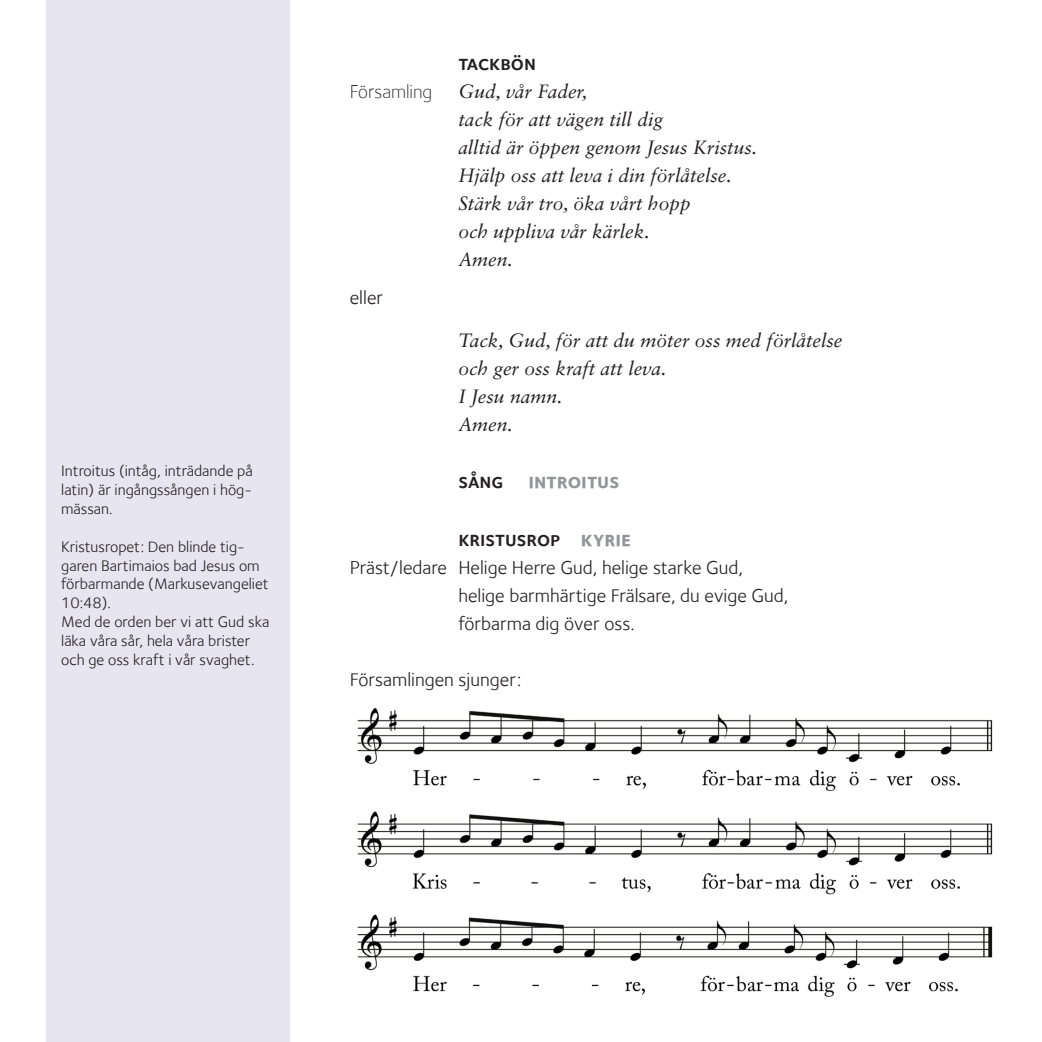
<style>
.page{position:relative;width:1042px;height:1042px;background:#fff}
.page>*{position:absolute;margin:0;border:0;box-sizing:border-box;transform-origin:0 0}
.Händelser{font:21px "Foundry Sterling Demi Expert";color:#231f20}
.Händelser-2{font:21px "Foundry Sterling Bold Expert";color:#939598}
.Kursiv_bön{font:italic 19.25px "Sabon LT Std";color:#231f20}
.Foundry_bön{font:19.25px "Foundry Sterling";color:#231f20}
.Kursiv_bön-2{font:300 19.25px "Foundry Sterling";color:#231f20}
.eller{font:19.25px "Foundry Sterling";color:#231f20}
.Styckeformat_1{font:15.75px/18.9px "Foundry Sterling";color:#231f20}
.s1{font-family:"Foundry Sterling Demi Expert";color:#231f20}
.s2{font-family:"Foundry Sterling Bold Expert";color:#939598}
</style>
<div class="page">
<div style="left:46px;top:0;width:243px;height:1042px;background:#e7e6f0"></div>
<img style="left:357px;top:708px;width:636px;height:289px">
<div style="left:394px;top:755px;width:18px;height:23px;background:#fff"></div>
<div style="left:382px;top:763px;width:26px;height:26px;background:#fff"></div>
<p class="Styckeformat_1" style="left:61px;top:461px;width:193px;text-align:justify">Introitus (intåg, inträdande på latin) är ingångssången i hög&shy;mässan.</p>
<p class="Styckeformat_1" style="left:61px;top:537px;width:209px">Kristusropet: Den blinde tig&shy;garen Bartimaios bad Jesus om förbarmande (Markusevangeliet<br>10:48).</p>
<p class="Styckeformat_1" style="left:61px;top:612px;width:210px">Med de orden ber vi att Gud ska läka våra sår, hela våra brister och ge oss kraft i vår svaghet.</p>
<p class="Händelser" style="left:458px;top:50px;width:79px">tackbön</p>
<p class="Kursiv_bön-2" style="left:350px;top:80px;width:84px">Församling</p>
<p class="Kursiv_bön" style="left:458px;top:80px;width:130px">Gud, vår Fader,</p>
<p class="Kursiv_bön" style="left:458px;top:108px;width:206px">tack för att vägen till dig</p>
<p class="Kursiv_bön" style="left:458px;top:136px;width:300px">alltid är öppen genom Jesus Kristus.</p>
<p class="Kursiv_bön" style="left:458px;top:164px;width:275px">Hjälp oss att leva i din förlåtelse.</p>
<p class="Kursiv_bön" style="left:458px;top:192px;width:234px">Stärk vår tro, öka vårt hopp</p>
<p class="Kursiv_bön" style="left:458px;top:220px;width:193px">och uppliva vår kärlek.</p>
<p class="Kursiv_bön" style="left:458px;top:248px;width:56px">Amen.</p>
<p class="eller" style="left:350px;top:286px;width:35px">eller</p>
<p class="Kursiv_bön" style="left:458px;top:329px;width:386px">Tack, Gud, för att du möter oss med förlåtelse</p>
<p class="Kursiv_bön" style="left:458px;top:357px;width:210px">och ger oss kraft att leva.</p>
<p class="Kursiv_bön" style="left:458px;top:385px;width:106px">I Jesu namn.</p>
<p class="Kursiv_bön" style="left:458px;top:413px;width:56px">Amen.</p>
<p class="Händelser-2" style="left:458px;top:469px;width:163px"><span class="s1">sång</span> introitus</p>
<p class="Händelser" style="left:458px;top:526px;width:174px">kristusrop <span class="s2">kyrie</span></p>
<p class="Foundry_bön" style="left:350px;top:557px;width:395px">Präst/ledare Helige Herre Gud, helige starke Gud,</p>
<p class="Foundry_bön" style="left:458px;top:585px;width:332px">helige barmhärtige Frälsare, du evige Gud,</p>
<p class="Foundry_bön" style="left:458px;top:613px;width:178px">förbarma dig över oss.</p>
<p class="Foundry_bön" style="left:350px;top:669px;width:173px">Församlingen sjunger:</p>
</div>
